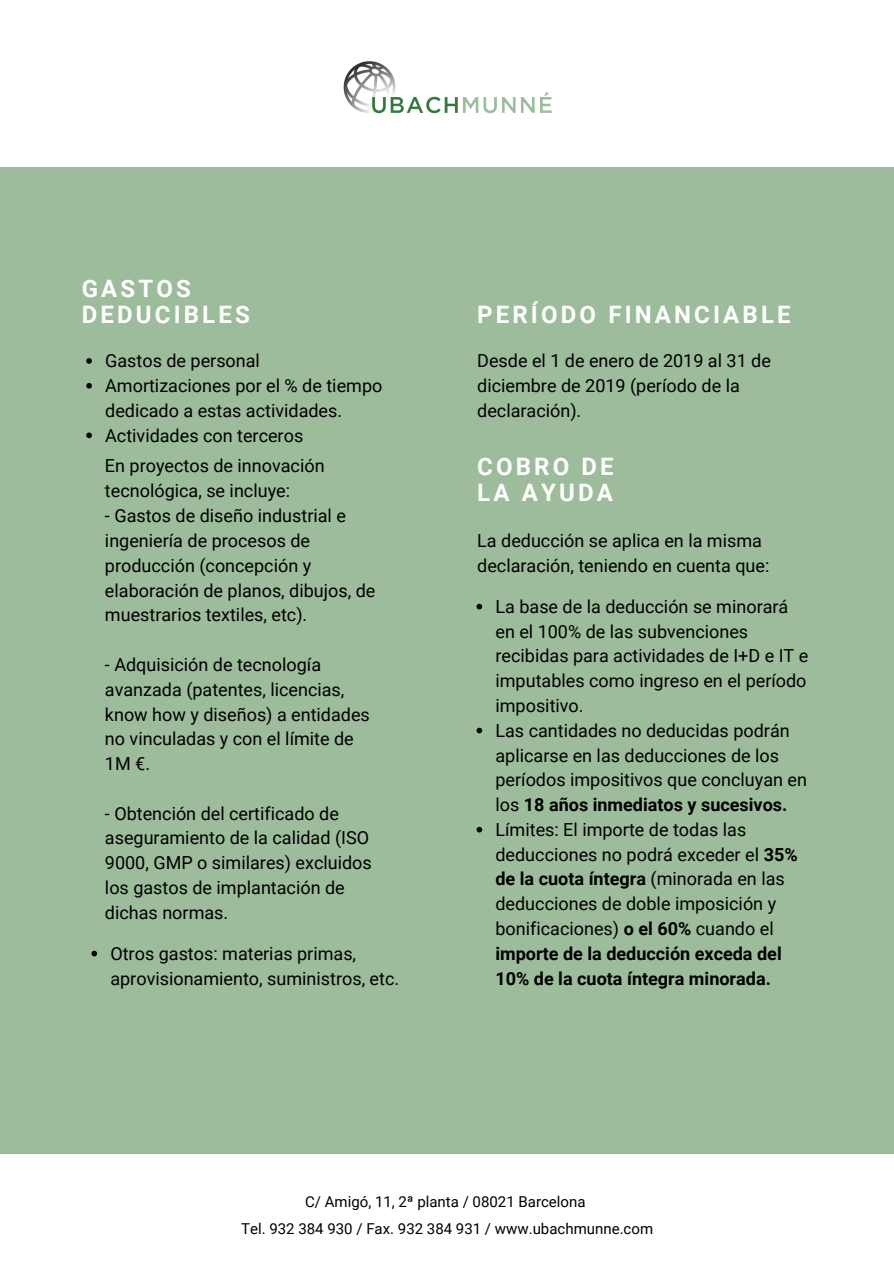
<style>
.page{position:relative;width:894px;height:1264px;background:#fff}
.page>*{position:absolute;margin:0;border:0;box-sizing:border-box;transform-origin:0 0}
.t1{font:700 24px/26px "Roboto";letter-spacing:.13em;color:#fff}
.t2{font:18px/24.8px "Roboto";color:#000}
.t3{font:15px/27px "Roboto";color:#000;text-align:center}
.s1{font-weight:700}
</style>
<div class="page">
<div style="left:0;top:167px;width:893px;height:986px;background:#9cbc9c"></div>
<img style="left:343px;top:61px;width:209px;height:53px">
<svg style="left:86px;top:358px;width:6px;height:6px"></svg>
<svg style="left:86px;top:383px;width:6px;height:5px"></svg>
<svg style="left:86px;top:432px;width:6px;height:6px"></svg>
<svg style="left:476px;top:604px;width:6px;height:5px"></svg>
<svg style="left:476px;top:727px;width:6px;height:6px"></svg>
<svg style="left:476px;top:826px;width:6px;height:6px"></svg>
<svg style="left:91px;top:950px;width:6px;height:6px"></svg>
<h1 class="t1" style="left:82px;top:276px;width:169px">GASTOS<br>DEDUCIBLES</h1>
<p class="t2" style="left:105px;top:348px;width:278px">Gastos de personal<br>Amortizaciones por el % de tiempo dedicado a estas actividades.<br>Actividades con terceros</p>
<p class="t2" style="left:105px;top:454px;width:221px">En proyectos de innovación tecnológica, se incluye:</p>
<p class="t2" style="left:105px;top:503px;width:272px">- Gastos de diseño industrial e ingeniería de procesos de producción (concepción y elaboración de planos, dibujos, de muestrarios textiles, etc).</p>
<p class="t2" style="left:105px;top:652px;width:266px">- Adquisición de tecnología avanzada (patentes, licencias, know how y diseños) a entidades no vinculadas y con el límite de<br>1M €.</p>
<p class="t2" style="left:105px;top:801px;width:268px">- Obtención del certificado de aseguramiento de la calidad (ISO<br>9000, GMP o similares) excluidos los gastos de implantación de dichas normas.</p>
<p class="t2" style="left:110px;top:941px;width:290px">Otros gastos: materias primas, aprovisionamiento, suministros, etc.</p>
<h1 class="t1" style="left:477px;top:302px;width:315px">PERÍODO FINANCIABLE</h1>
<p class="t2" style="left:477px;top:348px;width:295px">Desde el 1 de enero de 2019 al 31 de diciembre de 2019 (período de la declaración).</p>
<h1 class="t1" style="left:477px;top:453px;width:138px">COBRO DE<br>LA AYUDA</h1>
<p class="t2" style="left:477px;top:528px;width:293px">La deducción se aplica en la misma declaración, teniendo en cuenta que:</p>
<p class="t2" style="left:495px;top:594px;width:314px">La base de la deducción se minorará en el 100% de las subvenciones recibidas para actividades de I+D e IT e imputables como ingreso en el período impositivo.<br>Las cantidades no deducidas podrán aplicarse en las deducciones de los períodos impositivos que concluyan en los <span class="s1">18 años inmediatos y sucesivos.<br></span>Límites: El importe de todas las deducciones no podrá exceder el <span class="s1">35% de la cuota íntegra</span> (minorada en las deducciones de doble imposición y bonificaciones) <span class="s1">o el 60%</span> cuando el <span class="s1">importe de la deducción exceda del 10% de la cuota íntegra minorada.</span></p>
<p class="t3" style="left:241px;top:1187px;width:413px">C/ Amigó, 11, 2ª planta / 08021 Barcelona<br>Tel. 932 384 930 / Fax. 932 384 931 / www.ubachmunne.com</p>
</div>
